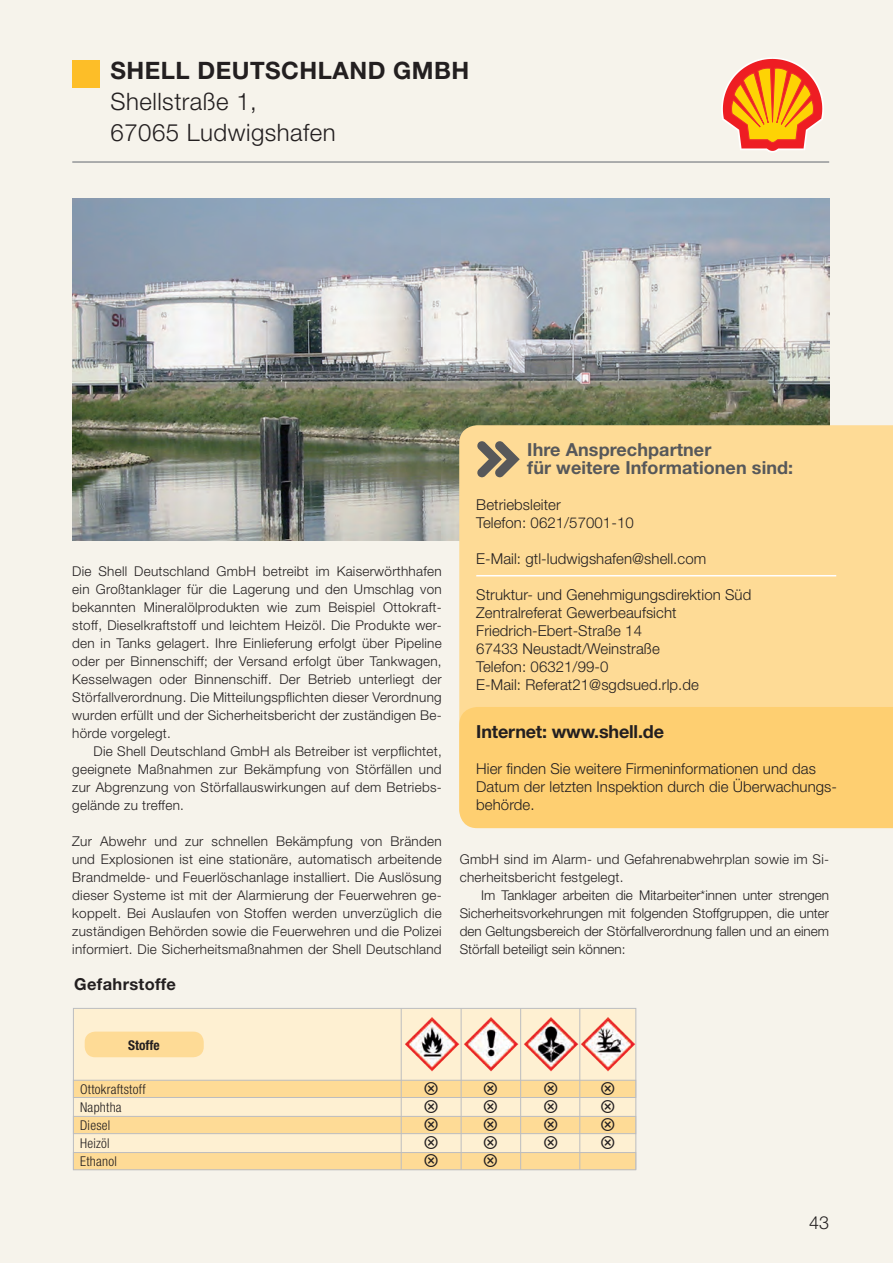
<style>
.page{position:relative;width:893px;height:1263px;background:#f6f3eb}
.page>*{position:absolute;margin:0;border:0;box-sizing:border-box;transform-origin:0 0}
.t1{font:300 24px "Helvetica Neue LT Pro";letter-spacing:.02em;color:#231f20}
.t2{font:700 24px "Helvetica Neue LT Pro";letter-spacing:.02em;color:#231f20}
.t3{font:700 18px/18px "Helvetica Neue LT";letter-spacing:.005em;color:#57585a}
.t4{font:700 18px "Helvetica Neue LT";letter-spacing:-.01em;color:#231f20}
.t5{font:300 18px "Helvetica Neue LT";color:#231f20}
.t6{font:700 16.5px "Helvetica Neue LT";letter-spacing:.02em;color:#231f20}
.t7{font:300 15px/18px "Helvetica Neue LT";letter-spacing:.005em;color:#231f20}
.t8{font:300 13.5px/18px "Helvetica Neue LT";letter-spacing:.02em;color:#231f20;text-align:justify}
.t9{font:300 condensed 13.5px "Helvetica Neue LT";letter-spacing:.02em;color:#231f20}
.t10{font:700 condensed 13.5px "Helvetica Neue LT";color:#231f20}
</style>
<div class="page">
<div style="left:72px;top:60px;width:27px;height:27px;background:#fdbe28"></div>
<hr style="left:72px;top:161px;width:757px;height:2px;background:#939598">
<svg style="left:721px;top:57px;width:103px;height:96px"></svg>
<div style="left:73px;top:1008px;width:563px;height:161px;background:#fef0d2;border:1px solid #bcbdc0"></div>
<div style="left:73px;top:1080px;width:563px;height:18px;background:#fedb96;border:1px solid #bcbdc0"></div>
<div style="left:73px;top:1116px;width:563px;height:18px;background:#fedb96;border:1px solid #bcbdc0"></div>
<div style="left:73px;top:1152px;width:563px;height:18px;background:#fedb96;border:1px solid #bcbdc0"></div>
<img style="left:72px;top:198px;width:757px;height:342px">
<div style="left:459px;top:425px;width:434px;height:282px;background:#fedb96"></div>
<hr style="left:476px;top:575px;width:360px;height:1px;background:#fff">
<hr style="left:401px;top:1008px;width:1px;height:161px;background:#bcbdc0">
<hr style="left:461px;top:1008px;width:1px;height:161px;background:#bcbdc0">
<hr style="left:520px;top:1008px;width:1px;height:161px;background:#bcbdc0">
<hr style="left:579px;top:1008px;width:1px;height:161px;background:#bcbdc0">
<img style="left:524px;top:1017px;width:54px;height:55px">
<img style="left:580px;top:1016px;width:55px;height:56px">
<div style="left:85px;top:1031px;width:119px;height:26px;background:#fedb96;border-radius:10px"></div>
<img style="left:464px;top:1017px;width:55px;height:54px">
<img style="left:405px;top:1017px;width:55px;height:54px">
<svg style="left:477px;top:441px;width:43px;height:36px;background:#a39475"></svg>
<div style="left:459px;top:707px;width:434px;height:121px;background:#fecf71"></div>
<svg style="left:425px;top:1096px;width:13px;height:58px"></svg>
<svg style="left:484px;top:1096px;width:13px;height:58px"></svg>
<svg style="left:601px;top:1096px;width:13px;height:38px"></svg>
<svg style="left:544px;top:1096px;width:13px;height:38px"></svg>
<p class="t2" style="left:111px;top:56px;width:360px">SHELL DEUTSCHLAND GMBH</p>
<p class="t1" style="left:111px;top:87px;width:148px">Shellstraße 1,</p>
<p class="t1" style="left:111px;top:118px;width:227px">67065 Ludwigshafen</p>
<p class="t8" style="left:72px;top:562px;width:371px">Die Shell Deutschland GmbH betreibt im Kaiserwörthhafen ein Großtanklager für die Lagerung und den Umschlag von bekannten Mineralölprodukten wie zum Beispiel Ottokraft&shy;stoff, Dieselkraftstoff und leichtem Heizöl. Die Produkte wer&shy;den in Tanks gelagert. Ihre Einlieferung erfolgt über Pipeline oder per Binnenschiff; der Versand erfolgt über Tankwagen, Kesselwagen oder Binnenschiff. Der Betrieb unterliegt der Störfallverordnung. Die Mitteilungspflichten dieser Verordnung wurden erfüllt und der Sicherheitsbericht der zuständigen Be&shy;hörde vorgelegt.</p>
<p class="t8" style="left:72px;top:742px;width:371px;text-indent:21px">Die Shell Deutschland GmbH als Betreiber ist verpflichtet, geeignete Maßnahmen zur Bekämpfung von Störfällen und zur Abgrenzung von Störfallauswirkungen auf dem Betriebs&shy;gelände zu treffen.</p>
<p class="t8" style="left:72px;top:832px;width:371px">Zur Abwehr und zur schnellen Bekämpfung von Bränden und Explosionen ist eine stationäre, automatisch arbeitende Brandmelde- und Feuerlöschanlage installiert. Die Auslösung dieser Systeme ist mit der Alarmierung der Feuerwehren ge&shy;koppelt. Bei Auslaufen von Stoffen werden unverzüglich die zuständigen Behörden sowie die Feuerwehren und die Polizei informiert. Die Sicherheitsmaßnahmen der Shell Deutschland</p>
<p class="t6" style="left:74px;top:974px;width:103px">Gefahrstoffe</p>
<p class="t3" style="left:527px;top:440px;width:267px">Ihre Ansprechpartner<br>für weitere Informationen sind:</p>
<p class="t7" style="left:476px;top:496px;width:86px">Betriebsleiter</p>
<p class="t7" style="left:476px;top:514px;width:159px">Telefon: 0621/57001-10</p>
<p class="t7" style="left:476px;top:550px;width:232px">E-Mail: gtl-ludwigshafen@shell.com</p>
<p class="t7" style="left:476px;top:586px;width:277px">Struktur- und Genehmigungsdirektion Süd</p>
<p class="t7" style="left:476px;top:604px;width:202px">Zentralreferat Gewerbeaufsicht</p>
<p class="t7" style="left:476px;top:622px;width:167px">Friedrich-Ebert-Straße 14</p>
<p class="t7" style="left:476px;top:640px;width:185px">67433 Neustadt/Weinstraße</p>
<p class="t7" style="left:476px;top:658px;width:134px">Telefon: 06321/99-0</p>
<p class="t7" style="left:476px;top:676px;width:224px">E-Mail: Referat21@sgdsued.rlp.de</p>
<p class="t4" style="left:476px;top:720px;width:189px">Internet: www.shell.de</p>
<p class="t7" style="left:476px;top:759px;width:362px">Hier finden Sie weitere Firmeninformationen und das<br>Datum der letzten Inspektion durch die Überwachungs&shy;behörde.</p>
<p class="t8" style="left:460px;top:850px;width:371px">GmbH sind im Alarm- und Gefahrenabwehrplan sowie im Si&shy;cherheitsbericht festgelegt.</p>
<p class="t8" style="left:460px;top:886px;width:371px;text-indent:21px">Im Tanklager arbeiten die Mitarbeiter*innen unter strengen Sicherheitsvorkehrungen mit folgenden Stoffgruppen, die unter den Geltungsbereich der Störfallverordnung fallen und an einem Störfall beteiligt sein können:</p>
<p class="t10" style="left:128px;top:1037px;width:33px">Stoffe</p>
<p class="t9" style="left:80px;top:1081px;width:67px">Ottokraftstoff</p>
<p class="t9" style="left:80px;top:1099px;width:43px">Naphtha</p>
<p class="t9" style="left:80px;top:1117px;width:32px">Diesel</p>
<p class="t9" style="left:80px;top:1135px;width:31px">Heizöl</p>
<p class="t9" style="left:80px;top:1153px;width:38px">Ethanol</p>
<h2 class="t5" style="left:809px;top:1212px;width:22px">43</h2>
</div>
